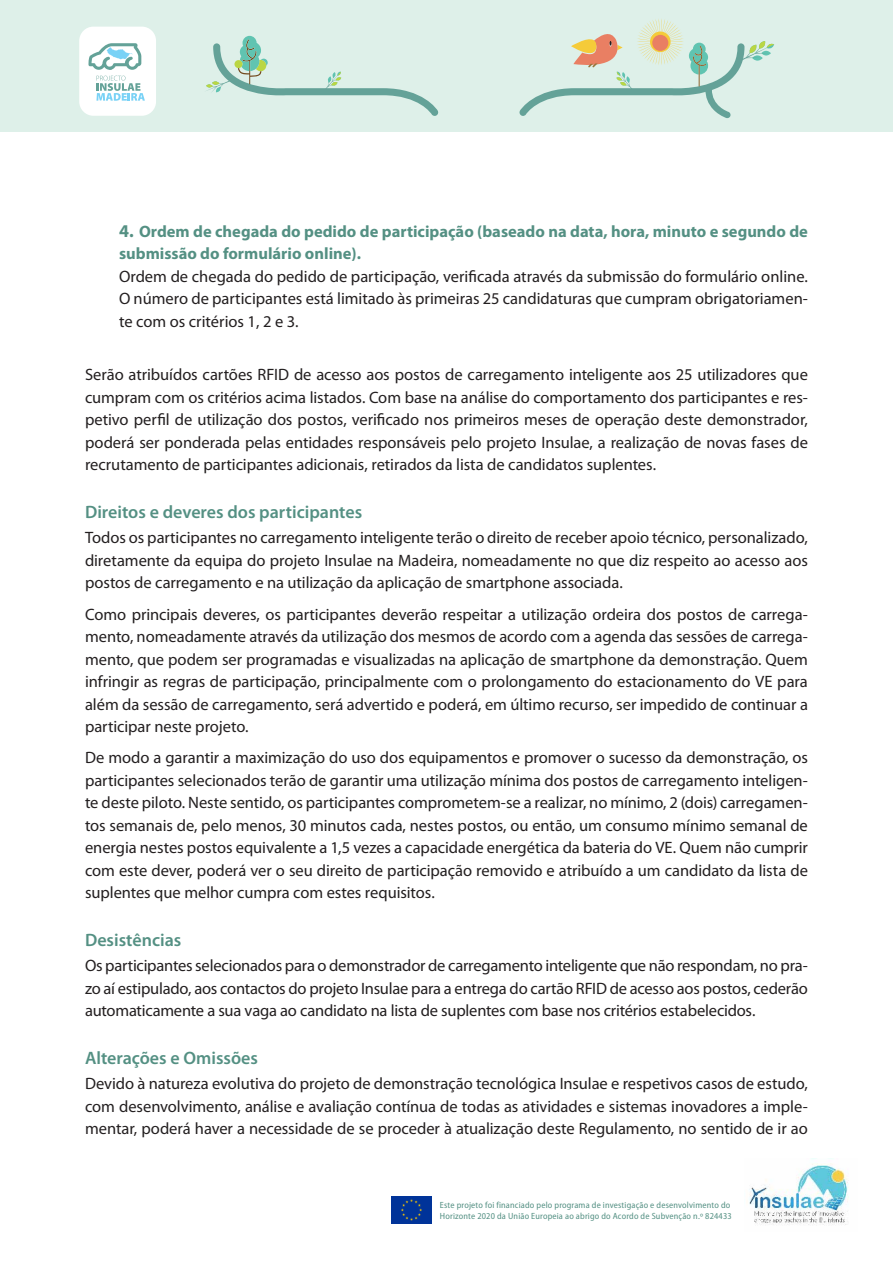
<style>
.page{position:relative;width:893px;height:1263px;background:#fff}
.page>*{position:absolute;margin:0;border:0;box-sizing:border-box;transform-origin:0 0}
.t1{font:600 18px "Myriad Pro";color:#549083}
.t2{font:16.5px/22.5px "Myriad Pro";letter-spacing:-.005em;color:#231f20;text-align:justify}
.t3{font:700 16.5px/22.5px "Myriad Pro";color:#549083}
.t4{font:semi-condensed 9px/10.5px "Myriad Pro";letter-spacing:.02em;color:#549083}
.s1{font-size:18px}
</style>
<div class="page">
<div style="left:0;top:0;width:893px;height:132px;background:#def0e9"></div>
<svg style="left:519px;top:19px;width:255px;height:100px"></svg>
<svg style="left:206px;top:36px;width:233px;height:80px"></svg>
<div style="left:79px;top:27px;width:77px;height:89px;background:#fff;border-radius:14px"></div>
<svg style="left:96px;top:76px;width:49px;height:25px"></svg>
<svg style="left:88px;top:43px;width:53px;height:27px"></svg>
<img style="left:749px;top:1158px;width:100px;height:67px">
<img style="left:391px;top:1197px;width:41px;height:27px">
<p class="t3" style="left:119px;top:220px;width:690px"><span class="s1">4.</span> Ordem de chegada do pedido de participação (baseado na data, hora, minuto e segundo de submissão do formulário online).</p>
<p class="t2" style="left:119px;top:265px;width:690px">Ordem de chegada do pedido de participação, verificada através da submissão do formulário online.<br>O número de participantes está limitado às primeiras 25 candidaturas que cumpram obrigatoriamen&shy;te com os critérios 1, 2 e 3.</p>
<p class="t2" style="left:85px;top:364px;width:724px">Serão atribuídos cartões RFID de acesso aos postos de carregamento inteligente aos 25 utilizadores que cumpram com os critérios acima listados. Com base na análise do comportamento dos participantes e res&shy;petivo perfil de utilização dos postos, verificado nos primeiros meses de operação deste demonstrador, poderá ser ponderada pelas entidades responsáveis pelo projeto Insulae, a realização de novas fases de recrutamento de participantes adicionais, retirados da lista de candidatos suplentes.</p>
<p class="t1" style="left:85px;top:502px;width:279px">Direitos e deveres dos participantes</p>
<p class="t2" style="left:85px;top:527px;width:724px">Todos os participantes no carregamento inteligente terão o direito de receber apoio técnico, personalizado, diretamente da equipa do projeto Insulae na Madeira, nomeadamente no que diz respeito ao acesso aos postos de carregamento e na utilização da aplicação de smartphone associada.</p>
<p class="t2" style="left:85px;top:603px;width:724px">Como principais deveres, os participantes deverão respeitar a utilização ordeira dos postos de carrega&shy;mento, nomeadamente através da utilização dos mesmos de acordo com a agenda das sessões de carrega&shy;mento, que podem ser programadas e visualizadas na aplicação de smartphone da demonstração. Quem infringir as regras de participação, principalmente com o prolongamento do estacionamento do VE para além da sessão de carregamento, será advertido e poderá, em último recurso, ser impedido de continuar a participar neste projeto.</p>
<p class="t2" style="left:85px;top:747px;width:724px">De modo a garantir a maximização do uso dos equipamentos e promover o sucesso da demonstração, os participantes selecionados terão de garantir uma utilização mínima dos postos de carregamento inteligen&shy;te deste piloto. Neste sentido, os participantes comprometem-se a realizar, no mínimo, 2 (dois) carregamen&shy;tos semanais de, pelo menos, 30 minutos cada, nestes postos, ou então, um consumo mínimo semanal de energia nestes postos equivalente a 1,5 vezes a capacidade energética da bateria do VE. Quem não cumprir com este dever, poderá ver o seu direito de participação removido e atribuído a um candidato da lista de suplentes que melhor cumpra com estes requisitos.</p>
<p class="t1" style="left:85px;top:930px;width:98px">Desistências</p>
<p class="t2" style="left:85px;top:955px;width:724px">Os participantes selecionados para o demonstrador de carregamento inteligente que não respondam, no pra&shy;zo aí estipulado, aos contactos do projeto Insulae para a entrega do cartão RFID de acesso aos postos, cederão automaticamente a sua vaga ao candidato na lista de suplentes com base nos critérios estabelecidos.</p>
<p class="t1" style="left:85px;top:1048px;width:174px">Alterações e Omissões</p>
<p class="t2" style="left:85px;top:1073px;width:724px">Devido à natureza evolutiva do projeto de demonstração tecnológica Insulae e respetivos casos de estudo, com desenvolvimento, análise e avaliação contínua de todas as atividades e sistemas inovadores a imple&shy;mentar, poderá haver a necessidade de se proceder à atualização deste Regulamento, no sentido de ir ao</p>
<p class="t4" style="left:440px;top:1200px;width:293px">Este projeto foi financiado pelo programa de investigação e desenvolvimento do<br>Horizonte 2020 da União Europeia ao abrigo do Acordo de Subvenção n.º 824433</p>
</div>
